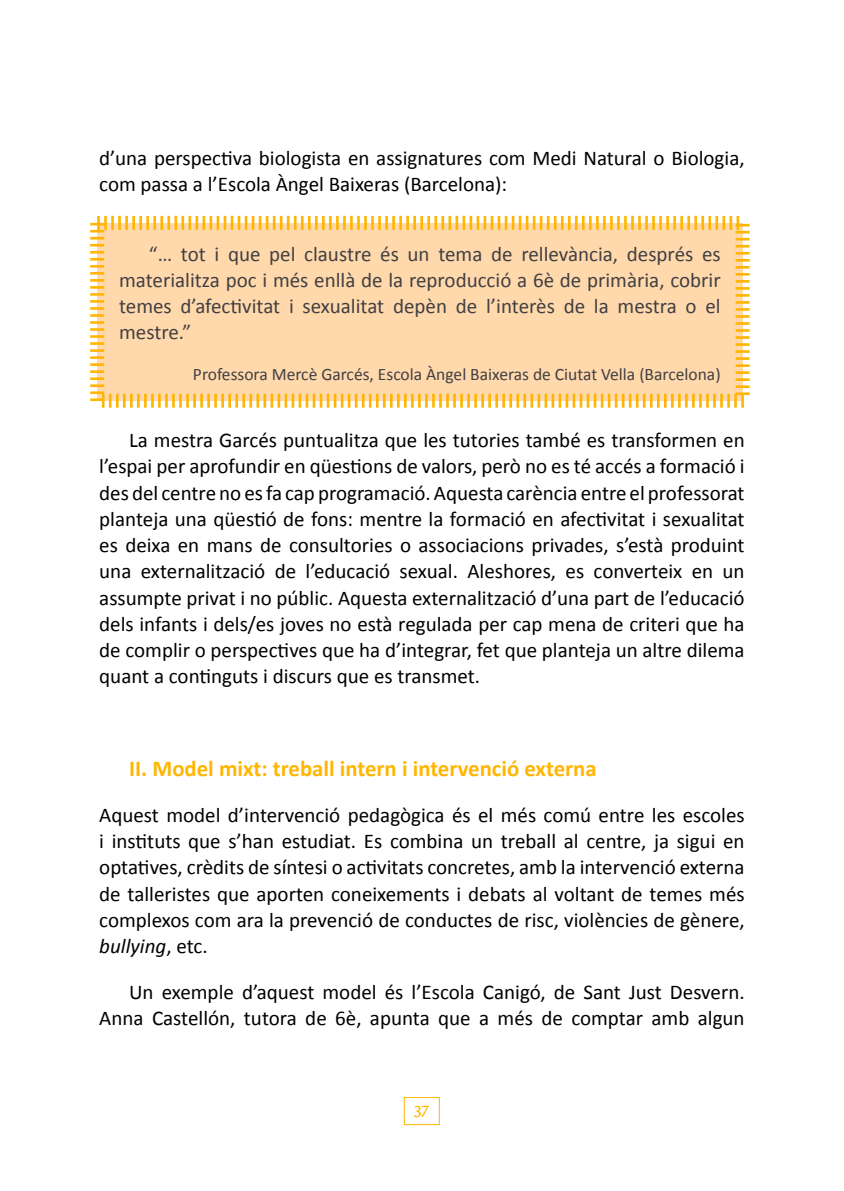
<style>
.page{position:relative;width:844px;height:1191px;background:#fff}
.page>*{position:absolute;margin:0;border:0;box-sizing:border-box;transform-origin:0 0}
.t1{font:700 22.75px "Calibri";color:#ffb602}
.t2{font:21px/26.2px "Calibri";color:#000;text-align:justify}
.t3{font:21px/26.2px "Calibri";color:#414042;text-align:justify}
.t4{font:17.5px "Calibri";color:#414042}
.t5{font:17.5px "Dolly";color:#ffb602}
.s1{font-style:italic}
</style>
<div class="page">
<div style="left:404px;top:1097px;width:35px;height:28px;border:1px solid #ffb602"></div>
<svg style="left:90px;top:215px;width:660px;height:193px"></svg>
<p class="t2" style="left:99px;top:145px;width:646px">d’una perspectiva biologista en assignatures com Medi Natural o Biologia, com passa a l’Escola Àngel Baixeras (Barcelona):</p>
<p class="t3" style="left:119px;top:240px;width:603px;text-indent:30px">“… tot i que pel claustre és un tema de rellevància, després es materialitza poc i més enllà de la reproducció a 6è de primària, cobrir temes d’afectivitat i sexualitat depèn de l’interès de la mestra o el mestre.”</p>
<p class="t4" style="left:193px;top:363px;width:529px">Professora Mercè Garcés, Escola Àngel Baixeras de Ciutat Vella (Barcelona)</p>
<p class="t2" style="left:99px;top:427px;width:646px;text-indent:30px">La mestra Garcés puntualitza que les tutories també es transformen en l’espai per aprofundir en qüestions de valors, però no es té accés a formació i des del centre no es fa cap programació. Aquesta carència entre el professorat planteja una qüestió de fons: mentre la formació en afectivitat i sexualitat es deixa en mans de consultories o associacions privades, s’està produint una externalització de l’educació sexual. Aleshores, es converteix en un assumpte privat i no públic. Aquesta externalització d’una part de l’educació dels infants i dels/es joves no està regulada per cap mena de criteri que ha de complir o perspectives que ha d’integrar, fet que planteja un altre dilema quant a continguts i discurs que es transmet.</p>
<p class="t1" style="left:129px;top:753px;width:469px">II. Model mixt: treball intern i intervenció externa</p>
<p class="t2" style="left:99px;top:801px;width:646px">Aquest model d’intervenció pedagògica és el més comú entre les escoles i instituts que s’han estudiat. Es combina un treball al centre, ja sigui en optatives, crèdits de síntesi o activitats concretes, amb la intervenció externa de talleristes que aporten coneixements i debats al voltant de temes més complexos com ara la prevenció de conductes de risc, violències de gènere, <span class="s1">bullying</span>, etc.</p>
<p class="t2" style="left:99px;top:979px;width:646px;text-align:right">Un exemple d’aquest model és l’Escola Canigó, de Sant Just Desvern.<br>Anna Castellón, tutora de 6è, apunta que a més de comptar amb algun</p>
<p class="t5" style="left:414px;top:1097px;width:16px">37</p>
</div>
